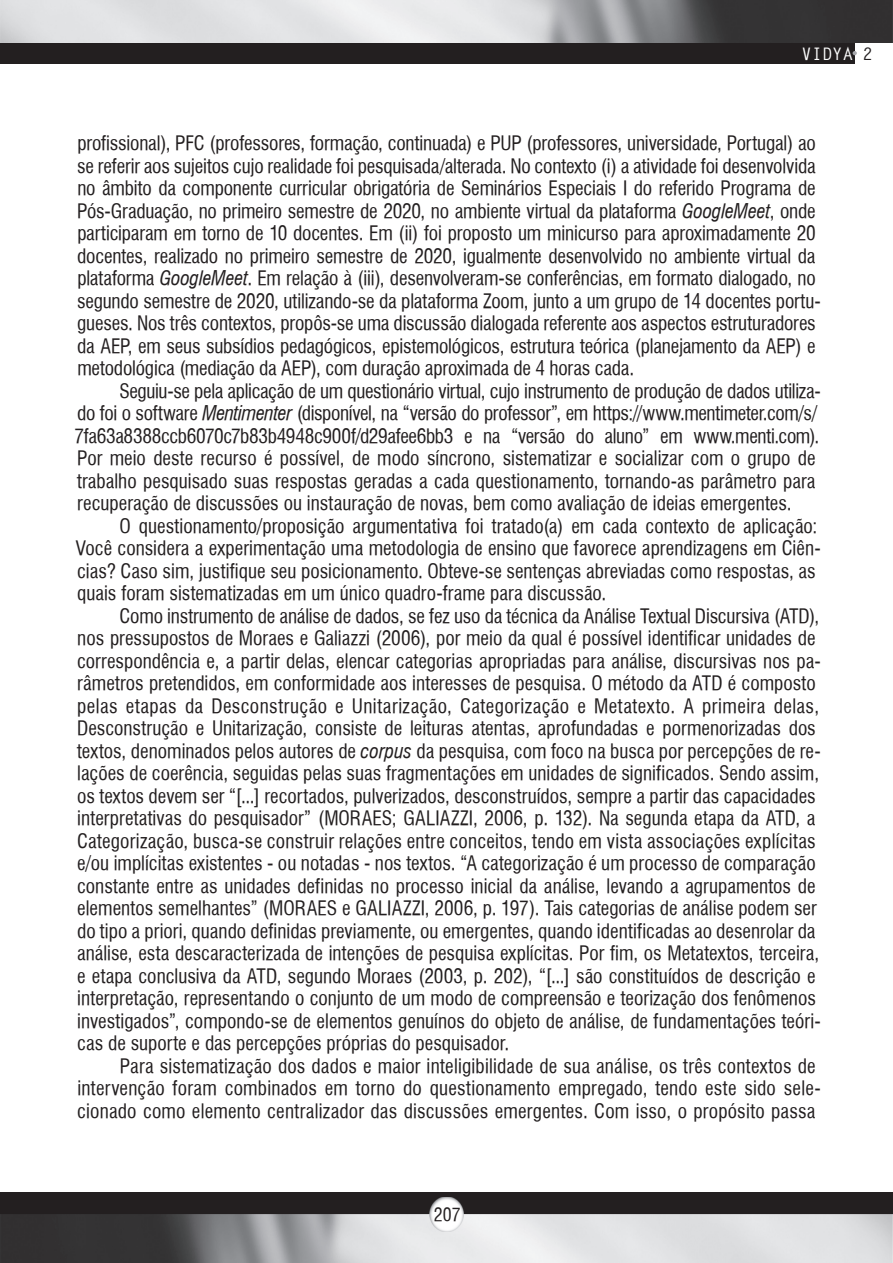
<style>
.page{position:relative;width:893px;height:1263px;background:#fff}
.page>*{position:absolute;margin:0;border:0;box-sizing:border-box;transform-origin:0 0}
.t1{font:19.5px/22.5px "Halvett Condensed";color:#231f20}
.t2{font:18px "Halvett Condensed";color:#231f20}
.t3{font:700 17.25px "Letter Gothic Std";color:#fff}
.s1{color:#231f20}
.s2{font-family:"Halvett";font-style:italic;font-stretch:condensed}
</style>
<div class="page">
<div style="left:0;top:0;width:855px;height:64px;background:#231f20"></div>
<img style="left:0;top:0;width:893px;height:43px">
<svg style="left:853px;top:51px;width:4px;height:4px"></svg>
<div style="left:0;top:1193px;width:893px;height:70px;background:#231f20"></div>
<img style="left:0;top:1214px;width:893px;height:49px">
<img style="left:429px;top:1197px;width:34px;height:34px">
<p class="t3" style="left:801px;top:43px;width:73px">VIDYA <span class="s1">2</span></p>
<p class="t1" style="left:77px;top:132px;width:745px">profissional), PFC (professores, formação, continuada) e PUP (professores, universidade, Portugal) ao se referir aos sujeitos cujo realidade foi pesquisada/alterada. No contexto (i) a atividade foi desenvolvida no âmbito da componente curricular obrigatória de Seminários Especiais I do referido Programa de Pós-Graduação, no primeiro semestre de 2020, no ambiente virtual da plataforma <span class="s2">GoogleMeet</span>, onde participaram em torno de 10 docentes. Em (ii) foi proposto um minicurso para aproximadamente 20 docentes, realizado no primeiro semestre de 2020, igualmente desenvolvido no ambiente virtual da plataforma <span class="s2">GoogleMeet</span>. Em relação à (iii), desenvolveram-se conferências, em formato dialogado, no segundo semestre de 2020, utilizando-se da plataforma Zoom, junto a um grupo de 14 docentes portu&shy;gueses. Nos três contextos, propôs-se uma discussão dialogada referente aos aspectos estruturadores da AEP, em seus subsídios pedagógicos, epistemológicos, estrutura teórica (planejamento da AEP) e metodológica (mediação da AEP), com duração aproximada de 4 horas cada.</p>
<p class="t1" style="left:75px;top:379px;width:748px;text-indent:45px">Seguiu-se pela aplicação de um questionário virtual, cujo instrumento de produção de dados utiliza&shy;do foi o software <span class="s2">Mentimenter</span> (disponível, na “versão do professor”, em https://www.mentimeter.com/s/ 7fa63a8388ccb6070c7b83b4948c900f/d29afee6bb3 e na “versão do aluno” em www.menti.com).<br>Por meio deste recurso é possível, de modo síncrono, sistematizar e socializar com o grupo de trabalho pesquisado suas respostas geradas a cada questionamento, tornando-as parâmetro para recuperação de discussões ou instauração de novas, bem como avaliação de ideias emergentes.</p>
<p class="t1" style="left:76px;top:514px;width:746px;text-indent:44px">O questionamento/proposição argumentativa foi tratado(a) em cada contexto de aplicação:<br>Você considera a experimentação uma metodologia de ensino que favorece aprendizagens em Ciên&shy;cias? Caso sim, justifique seu posicionamento. Obteve-se sentenças abreviadas como respostas, as quais foram sistematizadas em um único quadro-frame para discussão.</p>
<p class="t1" style="left:77px;top:604px;width:745px;text-indent:43px">Como instrumento de análise de dados, se fez uso da técnica da Análise Textual Discursiva (ATD), nos pressupostos de Moraes e Galiazzi (2006), por meio da qual é possível identificar unidades de correspondência e, a partir delas, elencar categorias apropriadas para análise, discursivas nos pa&shy;râmetros pretendidos, em conformidade aos interesses de pesquisa. O método da ATD é composto pelas etapas da Desconstrução e Unitarização, Categorização e Metatexto. A primeira delas, Desconstrução e Unitarização, consiste de leituras atentas, aprofundadas e pormenorizadas dos textos, denominados pelos autores de <span class="s2">corpus</span> da pesquisa, com foco na busca por percepções de re&shy;lações de coerência, seguidas pelas suas fragmentações em unidades de significados. Sendo assim, os textos devem ser “[...] recortados, pulverizados, desconstruídos, sempre a partir das capacidades interpretativas do pesquisador” (MORAES; GALIAZZI, 2006, p. 132). Na segunda etapa da ATD, a Categorização, busca-se construir relações entre conceitos, tendo em vista associações explícitas e/ou implícitas existentes - ou notadas - nos textos. “A categorização é um processo de comparação constante entre as unidades definidas no processo inicial da análise, levando a agrupamentos de elementos semelhantes” (MORAES e GALIAZZI, 2006, p. 197). Tais categorias de análise podem ser do tipo a priori, quando definidas previamente, ou emergentes, quando identificadas ao desenrolar da análise, esta descaracterizada de intenções de pesquisa explícitas. Por fim, os Metatextos, terceira, e etapa conclusiva da ATD, segundo Moraes (2003, p. 202), “[...] são constituídos de descrição e interpretação, representando o conjunto de um modo de compreensão e teorização dos fenômenos investigados”, compondo-se de elementos genuínos do objeto de análise, de fundamentações teóri&shy;cas de suporte e das percepções próprias do pesquisador.</p>
<p class="t1" style="left:77px;top:1054px;width:745px;text-indent:43px">Para sistematização dos dados e maior inteligibilidade de sua análise, os três contextos de intervenção foram combinados em torno do questionamento empregado, tendo este sido sele&shy;cionado como elemento centralizador das discussões emergentes. Com isso, o propósito passa</p>
<p class="t2" style="left:434px;top:1204px;width:28px">207</p>
</div>
